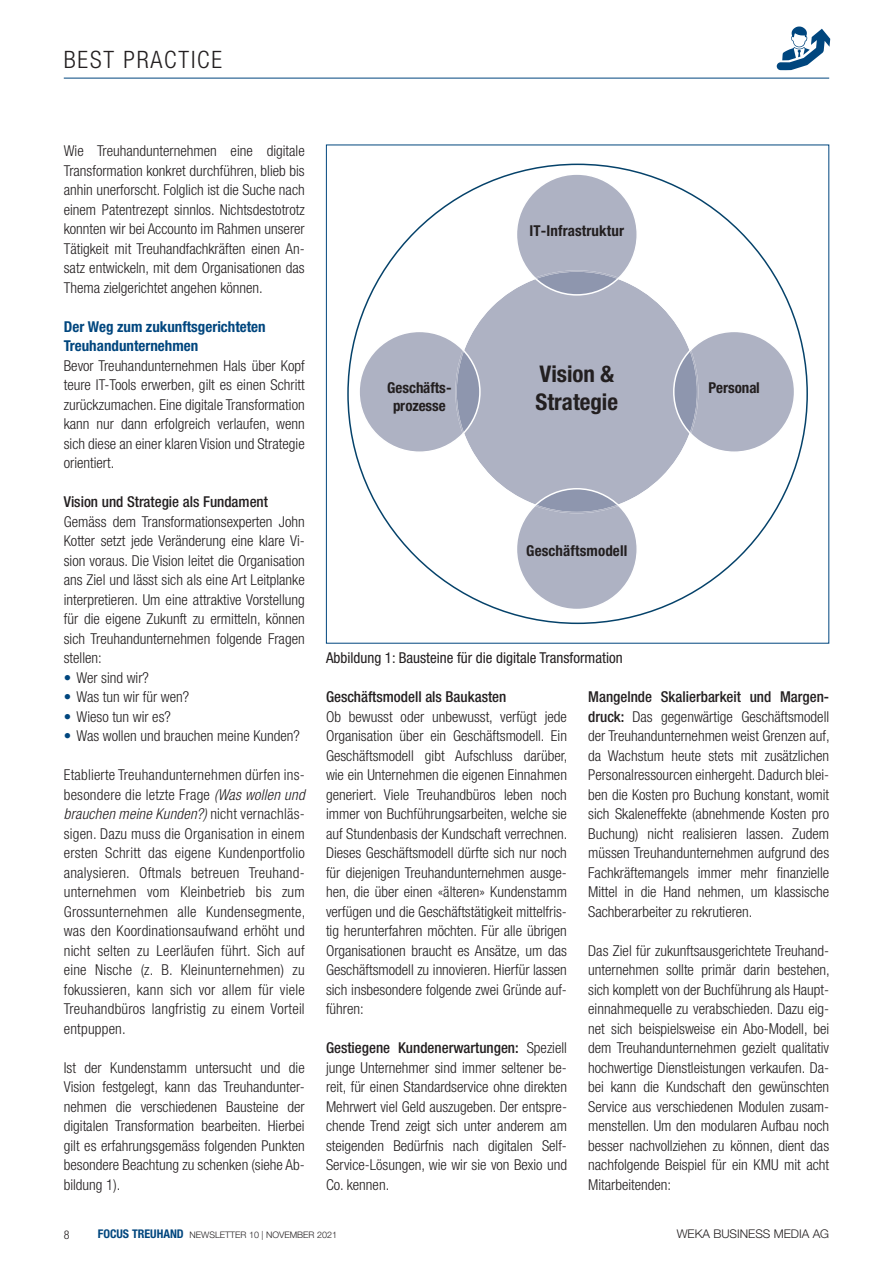
<style>
.page{position:relative;width:893px;height:1263px;background:#fff}
.page>*{position:absolute;margin:0;border:0;box-sizing:border-box;transform-origin:0 0}
.t1{font:300 condensed 24px "Helvetica Neue LT";letter-spacing:.075em;color:#231f20}
.t2{font:700 condensed 22.95px/27.6px "Helvetica Neue LT";color:#231f20}
.t3{font:300 condensed 15px/19.5px "Helvetica Neue LT";color:#231f20;text-align:justify}
.t4{font:500 condensed 15px "Helvetica Neue LT";color:#231f20}
.t5{font:700 condensed 15px "Helvetica Neue LT";letter-spacing:.01em;color:#231f20}
.t6{font:condensed 15px "Helvetica Neue LT";color:#231f20}
.t7{font:700 condensed 15px/19.5px "Helvetica Neue LT";color:#00467e}
.t8{font:300 12px "Helvetica Neue LT";color:#231f20}
.t9{font:300 condensed 12px "Helvetica Neue LT";color:#231f20}
.t10{font:300 9px "Helvetica Neue LT";color:#231f20}
.s1{color:#00467e}
.s2{font-style:italic}
.s3{font-weight:500}
.s4{font-weight:700;font-stretch:condensed;font-size:12px;color:#00467e}
</style>
<div class="page">
<hr style="left:64px;top:78px;width:765px;height:1px;background:#00467e">
<svg style="left:777px;top:27px;width:53px;height:43px"></svg>
<svg style="left:347px;top:164px;width:461px;height:460px"></svg>
<h1 class="t1" style="left:64px;top:46px;width:160px">BEST PRACTICE</h1>
<p class="t3" style="left:64px;top:141px;width:242px">Wie Treuhandunternehmen eine digitale Transformation konkret durchführen, blieb bis anhin unerforscht. Folglich ist die Suche nach einem Patentrezept sinnlos. Nichtsdestotrotz konnten wir bei Accounto im Rahmen unserer Tätigkeit mit Treuhandfachkräften einen An&shy;satz entwickeln, mit dem Organisationen das Thema zielgerichtet angehen können.</p>
<p class="t7" style="left:64px;top:316px;width:203px">Der Weg zum zukunftsgerichteten<br>Treuhandunternehmen</p>
<p class="t3" style="left:64px;top:355px;width:242px">Bevor Treuhandunternehmen Hals über Kopf teure IT-Tools erwerben, gilt es einen Schritt zurückzumachen. Eine digitale Transformation kann nur dann erfolgreich verlaufen, wenn sich diese an einer klaren Vision und Strategie orientiert.</p>
<p class="t4" style="left:64px;top:493px;width:206px">Vision und Strategie als Fundament</p>
<p class="t3" style="left:64px;top:511px;width:242px">Gemäss dem Transformationsexperten John Kotter setzt jede Veränderung eine klare Vi&shy;sion voraus. Die Vision leitet die Organisation ans Ziel und lässt sich als eine Art Leitplanke interpretieren. Um eine attraktive Vorstellung für die eigene Zukunft zu ermitteln, können sich Treuhandunternehmen folgende Fragen stellen:</p>
<p class="t3" style="left:64px;top:667px;width:87px"><span class="s1">•</span> Wer sind wir?</p>
<p class="t3" style="left:64px;top:687px;width:127px"><span class="s1">•</span> Was tun wir für wen?</p>
<p class="t3" style="left:64px;top:706px;width:109px"><span class="s1">•</span> Wieso tun wir es?</p>
<p class="t3" style="left:64px;top:726px;width:238px"><span class="s1">•</span> Was wollen und brauchen meine Kunden?</p>
<p class="t3" style="left:64px;top:765px;width:243px">Etablierte Treuhandunternehmen dürfen ins&shy;besondere die letzte Frage <span class="s2">(Was wollen und brauchen meine Kunden?)</span> nicht vernachläs&shy;sigen. Dazu muss die Organisation in einem ersten Schritt das eigene Kundenportfolio analysieren. Oftmals betreuen Treuhand&shy;unternehmen vom Kleinbetrieb bis zum Grossunternehmen alle Kundensegmente, was den Koordinationsaufwand erhöht und nicht selten zu Leerläufen führt. Sich auf eine Nische (z. B. Kleinunternehmen) zu fokussieren, kann sich vor allem für viele Treuhandbüros langfristig zu einem Vorteil entpuppen.</p>
<p class="t3" style="left:64px;top:1057px;width:242px">Ist der Kundenstamm untersucht und die Vision festgelegt, kann das Treuhandunter&shy;nehmen die verschiedenen Bausteine der digitalen Transformation bearbeiten. Hierbei gilt es erfahrungsgemäss folgenden Punkten besondere Beachtung zu schenken (siehe Ab&shy;bildung 1).</p>
<p class="t5" style="left:530px;top:221px;width:96px">IT-Infrastruktur</p>
<h2 class="t2" style="left:536px;top:360px;width:84px">Vision &amp;<br>Strategie</h2>
<p class="t5" style="left:387px;top:378px;width:66px">Geschäfts-</p>
<p class="t5" style="left:708px;top:378px;width:53px">Personal</p>
<p class="t5" style="left:393px;top:396px;width:54px">prozesse</p>
<p class="t5" style="left:526px;top:542px;width:103px">Geschäftsmodell</p>
<p class="t6" style="left:326px;top:649px;width:298px">Abbildung 1: Bausteine für die digitale Transformation</p>
<p class="t4" style="left:326px;top:688px;width:182px">Geschäftsmodell als Baukasten</p>
<p class="t3" style="left:326px;top:706px;width:243px">Ob bewusst oder unbewusst, verfügt jede Organisation über ein Geschäftsmodell. Ein Geschäftsmodell gibt Aufschluss darüber, wie ein Unternehmen die eigenen Einnahmen generiert. Viele Treuhandbüros leben noch immer von Buchführungsarbeiten, welche sie auf Stundenbasis der Kundschaft verrechnen.<br>Dieses Geschäftsmodell dürfte sich nur noch für diejenigen Treuhandunternehmen ausge&shy;hen, die über einen «älteren» Kundenstamm verfügen und die Geschäftstätigkeit mittelfris&shy;tig herunterfahren möchten. Für alle übrigen Organisationen braucht es Ansätze, um das Geschäftsmodell zu innovieren. Hierfür lassen sich insbesondere folgende zwei Gründe auf&shy;führen:</p>
<p class="t3" style="left:326px;top:1038px;width:242px"><span class="s3">Gestiegene Kundenerwartungen:</span> Speziell junge Unternehmer sind immer seltener be&shy;reit, für einen Standardservice ohne direkten Mehrwert viel Geld auszugeben. Der entspre&shy;chende Trend zeigt sich unter anderem am steigenden Bedürfnis nach digitalen Self-Service-Lösungen, wie wir sie von Bexio und Co. kennen.</p>
<p class="t3" style="left:588px;top:687px;width:243px"><span class="s3">Mangelnde Skalierbarkeit und Margen&shy;druck:</span> Das gegenwärtige Geschäftsmodell der Treuhandunternehmen weist Grenzen auf, da Wachstum heute stets mit zusätzlichen Personalressourcen einhergeht. Dadurch blei&shy;ben die Kosten pro Buchung konstant, womit sich Skaleneffekte (abnehmende Kosten pro Buchung) nicht realisieren lassen. Zudem müssen Treuhandunternehmen aufgrund des Fachkräftemangels immer mehr finanzielle Mittel in die Hand nehmen, um klassische Sachberarbeiter zu rekrutieren.</p>
<p class="t3" style="left:588px;top:940px;width:243px">Das Ziel für zukunftsausgerichtete Treuhand&shy;unternehmen sollte primär darin bestehen, sich komplett von der Buchführung als Haupt&shy;einnahmequelle zu verabschieden. Dazu eig&shy;net sich beispielsweise ein Abo-Modell, bei dem Treuhandunternehmen gezielt qualitativ hochwertige Dienstleistungen verkaufen. Da&shy;bei kann die Kundschaft den gewünschten Service aus verschiedenen Modulen zusam&shy;menstellen. Um den modularen Aufbau noch besser nachvollziehen zu können, dient das nachfolgende Beispiel für ein KMU mit acht Mitarbeitenden:</p>
<p class="t9" style="left:64px;top:1227px;width:7px">8</p>
<p class="t10" style="left:98px;top:1229px;width:241px"><span class="s4">FOCUS TREUHAND</span> NEWSLETTER 10 | NOVEMBER 2021</p>
<p class="t8" style="left:677px;top:1227px;width:154px">WEKA BUSINESS MEDIA AG</p>
</div>
